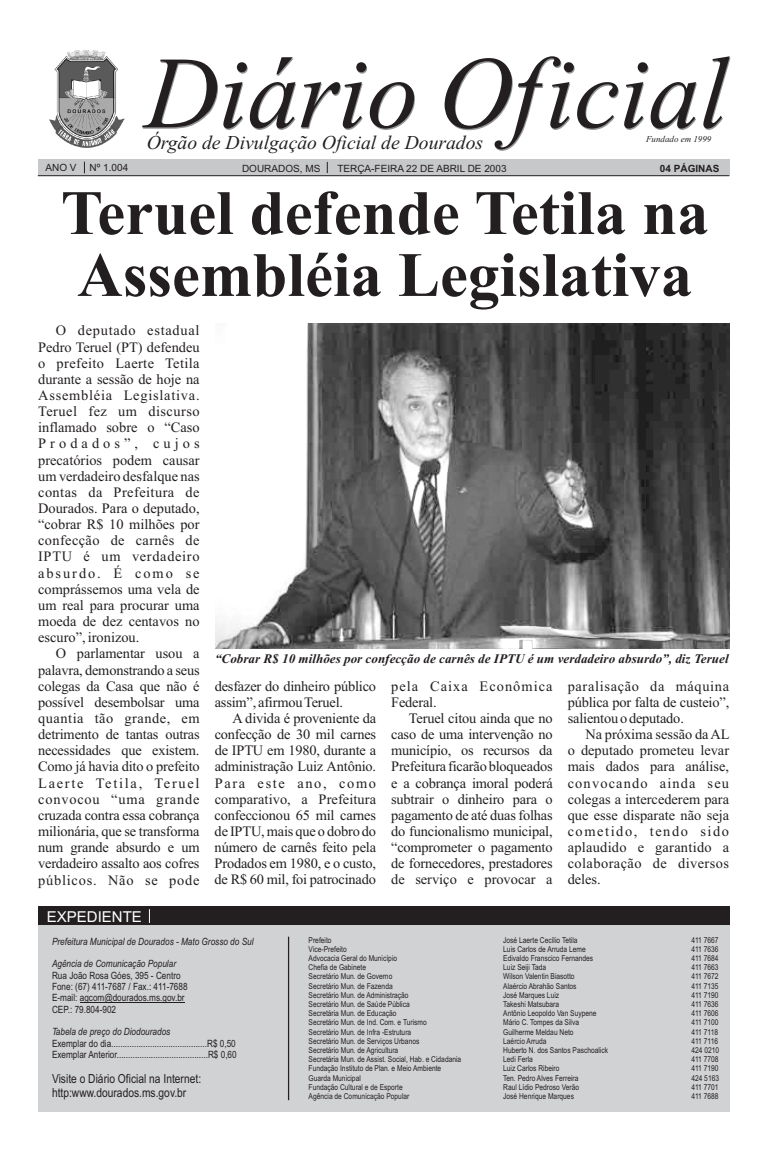
<style>
.page{position:relative;width:768px;height:1158px;background:#fff}
.page>*{position:absolute;margin:0;border:0;box-sizing:border-box;transform-origin:0 0}
.t1{font:italic 102.25px "Times New Roman";color:#231f20}
.t2{font:700 63px/61.9px "Times New Roman";color:#231f20}
.t3{font:italic 19.62px "Times New Roman";color:#231f20}
.t4{font:15px "Arial";color:#fff}
.t5{font:14.38px/16.1px "Times New Roman";letter-spacing:-.01em;color:#231f20;text-align:justify}
.t6{font:14.38px "Times New Roman";letter-spacing:.035em;color:#231f20}
.t7{font:italic 700 13.12px "Times New Roman";color:#231f20}
.t8{font:12.5px/14.1px "Arial Narrow";color:#231f20}
.t9{font:10px/11.4px "Arial Narrow";color:#231f20}
.t10{font:italic 10px "Arial Narrow";color:#231f20}
.t11{font:10px "Arial";color:#231f20}
.t12{font:700 10px "Arial";color:#231f20}
.t13{font:italic 9px "Times New Roman";color:#231f20}
.t14{font:8.12px "Arial Narrow";color:#231f20}
</style>
<div class="page">
<div style="left:38px;top:159px;width:691px;height:17px;background:#c7c8ca"></div>
<hr style="left:38px;top:175px;width:691px;height:1px;background:#231f20">
<div style="left:38px;top:925px;width:691px;height:186px;background:#d1d2d4"></div>
<div style="left:38px;top:906px;width:691px;height:19px;background:#231f20"></div>
<hr style="left:80px;top:1002px;width:105px;height:1px;background:#231f20">
<hr style="left:288px;top:936px;width:1px;height:164px;background:#231f20">
<svg style="left:149px;top:909px;width:1px;height:14px"></svg>
<img style="left:49px;top:50px;width:75px;height:98px">
<img style="left:215px;top:324px;width:514px;height:324px">
<h1 class="t1" style="left:145px;top:56px;width:584px">Diário Oficial</h1>
<h3 class="t3" style="left:147px;top:136px;width:338px">Órgão de Divulgação Oficial de Dourados</h3>
<p class="t13" style="left:646px;top:135px;width:67px">Fundado em 1999</p>
<p class="t11" style="left:45px;top:164px;width:33px">ANO V</p>
<p class="t11" style="left:90px;top:164px;width:40px">Nº 1.004</p>
<p class="t11" style="left:242px;top:164px;width:80px">DOURADOS, MS</p>
<p class="t11" style="left:337px;top:164px;width:171px">TERÇA-FEIRA 22 DE ABRIL DE 2003</p>
<p class="t12" style="left:659px;top:165px;width:61px">04 PÁGINAS</p>
<h2 class="t2" style="left:61px;top:188px;width:649px">Teruel defende Tetila na<br>Assembléia Legislativa</h2>
<p class="t5" style="left:38px;top:324px;width:163px;text-indent:18px">O deputado estadual Pedro Teruel (PT) defendeu o prefeito Laerte Tetila durante a sessão de hoje na Assembléia Legislativa.<br>Teruel fez um discurso inflamado sobre o “Caso Prodados”, cujos precatórios podem causar um verdadeiro desfalque nas contas da Prefeitura de Dourados. Para o deputado, “cobrar R$ 10 milhões por confecção de carnês de IPTU é um verdadeiro absurdo. É como se comprássemos uma vela de um real para procurar uma moeda de dez centavos no escuro”, ironizou.</p>
<p class="t5" style="left:38px;top:647px;width:692px;text-align:left;text-indent:18px">O parlamentar usou a<br>palavra, demonstrando a seus<br>colegas da Casa que não é desfazer do dinheiro público pela Caixa Econômica paralisação da máquina possível desembolsar uma assim”, afirmou Teruel.</p>
<p class="t7" style="left:215px;top:654px;width:515px">“Cobrar R$ 10 milhões por confecção de carnês de IPTU é um verdadeiro absurdo”, diz Teruel</p>
<p class="t5" style="left:391px;top:695px;width:47px">Federal.</p>
<p class="t5" style="left:567px;top:695px;width:163px">pública por falta de custeio”,</p>
<p class="t5" style="left:38px;top:711px;width:647px;text-indent:371px">Teruel citou ainda que no salientou o deputado. detrimento de tantas outras confecção de 30 mil carnes caso de uma intervenção no</p>
<p class="t6" style="left:38px;top:713px;width:163px">quantia tão grande, em</p>
<p class="t5" style="left:232px;top:711px;width:145px">A divida é proveniente da</p>
<p class="t5" style="left:38px;top:727px;width:693px;text-indent:547px">Na próxima sessão daAL necessidades que existem. de IPTU em 1980, durante a município, os recursos da o deputado prometeu levar Como já havia dito o prefeito administração Luiz Antônio. Prefeitura ficarão bloqueados mais dados para análise, Laerte Tetila, Teruel Para este ano, como e a cobrança imoral poderá convocando ainda seu convocou “uma grande comparativo, a Prefeitura subtrair o dinheiro para o colegas a intercederem para cruzada contra essa cobrança confeccionou 65 mil carnes pagamento de até duas folhas que esse disparate não seja milionária, que se transforma de IPTU, mais que o dobro do do funcionalismo municipal, cometido, tendo sido num grande absurdo e um número de carnês feito pela “comprometer o pagamento aplaudido e garantido a verdadeiro assalto aos cofres Prodados em 1980, e o custo, de fornecedores, prestadores colaboração de diversos públicos. Não se pode de R$ 60 mil, foi patrocinado de serviço e provocar a deles.</p>
<p class="t4" style="left:47px;top:910px;width:97px">EXPEDIENTE</p>
<p class="t10" style="left:52px;top:937px;width:203px">Prefeitura Municipal de Dourados - Mato Grosso do Sul</p>
<p class="t10" style="left:52px;top:960px;width:125px">Agência de Comunicação Popular</p>
<p class="t9" style="left:52px;top:970px;width:137px">Rua João Rosa Góes, 395 - Centro<br>Fone: (67) 411-7687 / Fax.: 411-7688<br>E-mail: agcom@dourados.ms.gov.br<br>CEP.: 79.804-902</p>
<p class="t10" style="left:52px;top:1027px;width:120px">Tabela de preço do Diodourados</p>
<p class="t9" style="left:52px;top:1038px;width:186px">Exemplar do dia..........................................R$ 0,50<br>Exemplar Anterior........................................R$ 0,60</p>
<p class="t8" style="left:52px;top:1072px;width:151px">Visite o Diário Oficial na Internet: http:www.dourados.ms.gov.br</p>
<p class="t14" style="left:308px;top:936px;width:24px">Prefeito</p>
<p class="t14" style="left:503px;top:936px;width:76px">José Laerte Cecílio Tetila</p>
<p class="t14" style="left:691px;top:936px;width:29px">411 7667</p>
<p class="t14" style="left:308px;top:945px;width:40px">Vice-Prefeito</p>
<p class="t14" style="left:503px;top:945px;width:84px">Luis Carlos de Arruda Leme</p>
<p class="t14" style="left:691px;top:945px;width:29px">411 7636</p>
<p class="t14" style="left:308px;top:955px;width:90px">Advocacia Geral do Município</p>
<p class="t14" style="left:503px;top:955px;width:91px">Edivaldo Franscico Fernandes</p>
<p class="t14" style="left:691px;top:955px;width:29px">411 7684</p>
<p class="t14" style="left:308px;top:964px;width:59px">Chefia de Gabinete</p>
<p class="t14" style="left:503px;top:964px;width:44px">Luiz Seiji Tada</p>
<p class="t14" style="left:691px;top:964px;width:29px">411 7663</p>
<p class="t14" style="left:308px;top:973px;width:85px">Secretário Mun. de Governo</p>
<p class="t14" style="left:503px;top:973px;width:73px">Wilson Valentin Biasotto</p>
<p class="t14" style="left:691px;top:973px;width:29px">411 7672</p>
<p class="t14" style="left:308px;top:982px;width:86px">Secretário Mun. de Fazenda</p>
<p class="t14" style="left:503px;top:982px;width:75px">Alaércio Abrahão Santos</p>
<p class="t14" style="left:691px;top:982px;width:29px">411 7135</p>
<p class="t14" style="left:308px;top:991px;width:101px">Secretário Mun. de Administração</p>
<p class="t14" style="left:503px;top:991px;width:57px">José Marques Luiz</p>
<p class="t14" style="left:691px;top:991px;width:29px">411 7190</p>
<p class="t14" style="left:308px;top:1001px;width:103px">Secretário Mun. de Saúde Pública</p>
<p class="t14" style="left:503px;top:1001px;width:57px">Takeshi Matsubara</p>
<p class="t14" style="left:691px;top:1001px;width:29px">411 7636</p>
<p class="t14" style="left:308px;top:1010px;width:89px">Secretária Mun. de Educação</p>
<p class="t14" style="left:503px;top:1010px;width:95px">Antônio Leopoldo Van Suypene</p>
<p class="t14" style="left:691px;top:1010px;width:29px">411 7606</p>
<p class="t14" style="left:308px;top:1019px;width:120px">Secretário Mun. de Ind. Com. e Turismo</p>
<p class="t14" style="left:503px;top:1019px;width:77px">Mário C. Tompes da Silva</p>
<p class="t14" style="left:691px;top:1019px;width:29px">411 7100</p>
<p class="t14" style="left:308px;top:1028px;width:104px">Secretário Mun. de Infra -Estrutura</p>
<p class="t14" style="left:503px;top:1028px;width:72px">Guilherme Meldau Neto</p>
<p class="t14" style="left:691px;top:1028px;width:28px">411 7118</p>
<p class="t14" style="left:308px;top:1038px;width:112px">Secretário Mun. de Serviços Urbanos</p>
<p class="t14" style="left:503px;top:1038px;width:45px">Laércio Arruda</p>
<p class="t14" style="left:691px;top:1038px;width:28px">411 7116</p>
<p class="t14" style="left:308px;top:1047px;width:91px">Secretário Mun. de Agricultura</p>
<p class="t14" style="left:503px;top:1047px;width:106px">Huberto N. dos Santos Paschoalick</p>
<p class="t14" style="left:691px;top:1047px;width:29px">424 0210</p>
<p class="t14" style="left:308px;top:1056px;width:154px">Secretária Mun. de Assist. Social, Hab. e Cidadania</p>
<p class="t14" style="left:503px;top:1056px;width:31px">Ledi Ferla</p>
<p class="t14" style="left:691px;top:1056px;width:29px">411 7708</p>
<p class="t14" style="left:308px;top:1065px;width:134px">Fundação Instituto de Plan. e Meio Ambiente</p>
<p class="t14" style="left:503px;top:1065px;width:58px">Luiz Carlos Ribeiro</p>
<p class="t14" style="left:691px;top:1065px;width:29px">411 7190</p>
<p class="t14" style="left:308px;top:1074px;width:54px">Guarda Municipal</p>
<p class="t14" style="left:503px;top:1074px;width:77px">Ten. Pedro Alves Ferreira</p>
<p class="t14" style="left:691px;top:1074px;width:29px">424 5163</p>
<p class="t14" style="left:308px;top:1084px;width:96px">Fundação Cultural e de Esporte</p>
<p class="t14" style="left:503px;top:1084px;width:77px">Raul Lídio Pedroso Verão</p>
<p class="t14" style="left:691px;top:1084px;width:29px">411 7701</p>
<p class="t14" style="left:308px;top:1093px;width:102px">Agência de Comunicação Popular</p>
<p class="t14" style="left:503px;top:1093px;width:72px">José Henrique Marques</p>
<p class="t14" style="left:691px;top:1093px;width:29px">411 7688</p>
</div>
